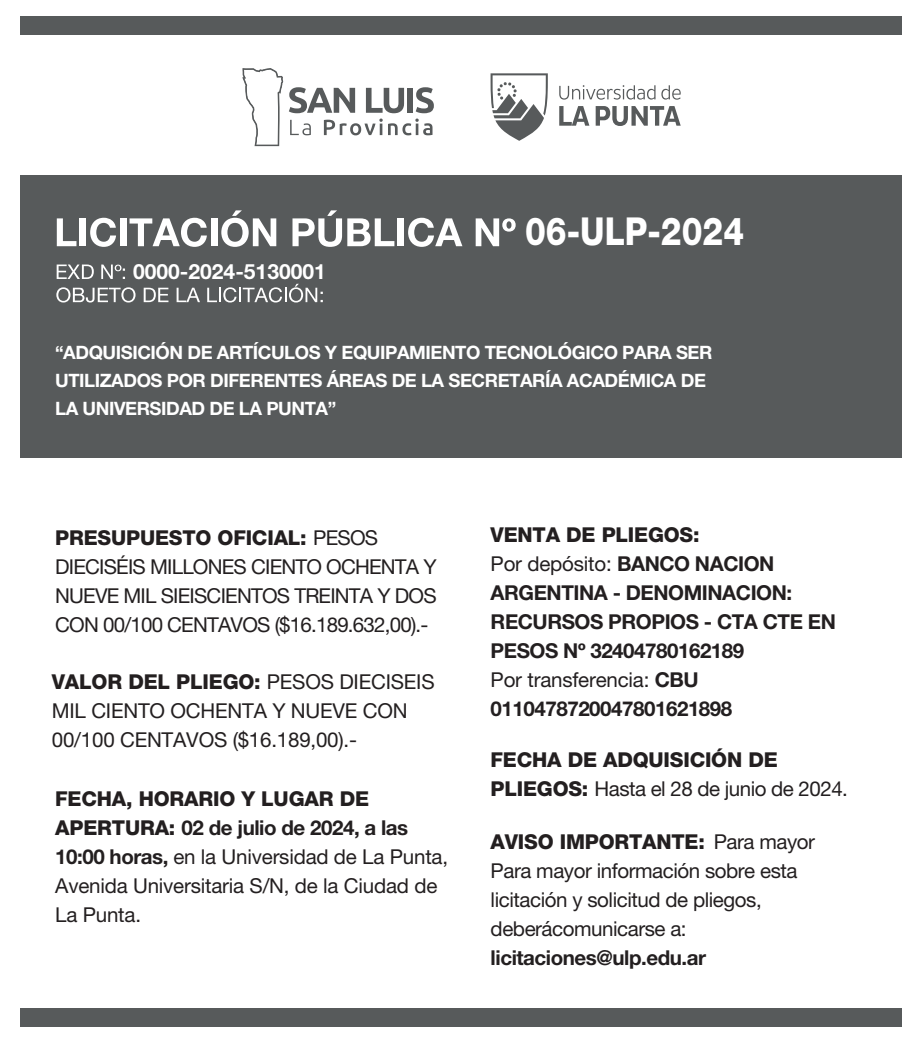
<style>
.page{position:relative;width:923px;height:1042px;background:#fff}
.page>*{position:absolute;margin:0;border:0;box-sizing:border-box;transform-origin:0 0}
.t1{font:800 38.5px "Helvetica Neue LT Std";color:#fff;scale:.86 1}
.t2{font:700 21px "Helvetica Neue LT Std";color:#fff}
.t3{font:20.65px/29.1px "Helvetica Neue LT Std";letter-spacing:-.02em;color:#231f20}
.t4{font:700 20.65px/29.1px "Helvetica Neue LT Std";letter-spacing:-.02em;color:#231f20}
.t5{font:20.65px/29.1px "Helvetica Neue LT Std";letter-spacing:-.04em;color:#231f20}
.t6{font:800 20.65px/29.1px "Helvetica Neue LT Std";letter-spacing:-.01em;color:#231f20}
.t7{font:700 18.55px/28px "Helvetica Neue LT Std";letter-spacing:-.025em;color:#fff}
.s1{font-weight:800}
.s2{font-weight:700}
.s3{font-weight:400}
</style>
<div class="page">
<div style="left:21px;top:16px;width:881px;height:18px;background:#575a5b"></div>
<div style="left:21px;top:1008px;width:881px;height:19px;background:#575a5b"></div>
<div style="left:21px;top:175px;width:881px;height:283px;background:#575a5b"></div>
<svg style="left:490px;top:73px;width:58px;height:68px"></svg>
<svg style="left:559px;top:85px;width:96px;height:15px"></svg>
<svg style="left:661px;top:85px;width:19px;height:15px"></svg>
<svg style="left:559px;top:106px;width:30px;height:20px"></svg>
<svg style="left:595px;top:106px;width:85px;height:20px"></svg>
<svg style="left:289px;top:87px;width:66px;height:26px"></svg>
<svg style="left:366px;top:88px;width:38px;height:25px"></svg>
<div style="left:408px;top:88px;width:5px;height:25px;background:#575a5b"></div>
<svg style="left:416px;top:87px;width:18px;height:26px"></svg>
<svg style="left:290px;top:120px;width:21px;height:15px"></svg>
<svg style="left:324px;top:119px;width:108px;height:16px"></svg>
<svg style="left:242px;top:68px;width:41px;height:78px"></svg>
<svg style="left:56px;top:287px;width:79px;height:15px"></svg>
<svg style="left:144px;top:288px;width:24px;height:14px"></svg>
<svg style="left:177px;top:288px;width:23px;height:14px"></svg>
<svg style="left:207px;top:284px;width:116px;height:18px"></svg>
<svg style="left:57px;top:264px;width:37px;height:15px"></svg>
<svg style="left:101px;top:264px;width:24px;height:15px"></svg>
<svg style="left:57px;top:218px;width:19px;height:28px"></svg>
<div style="left:80px;top:218px;width:6px;height:28px;background:#fff"></div>
<svg style="left:90px;top:218px;width:26px;height:29px"></svg>
<div style="left:120px;top:218px;width:6px;height:28px;background:#fff"></div>
<svg style="left:129px;top:218px;width:78px;height:29px"></svg>
<div style="left:211px;top:218px;width:6px;height:28px;background:#fff"></div>
<svg style="left:221px;top:210px;width:55px;height:37px"></svg>
<svg style="left:292px;top:210px;width:102px;height:37px"></svg>
<div style="left:398px;top:218px;width:6px;height:28px;background:#fff"></div>
<svg style="left:408px;top:218px;width:54px;height:29px"></svg>
<svg style="left:476px;top:218px;width:39px;height:28px"></svg>
<p class="t2" style="left:133px;top:258px;width:194px">0000-2024-5130001</p>
<h1 class="t1" style="left:525px;top:208px;width:256px">06-ULP-2024</h1>
<p class="t7" style="left:55px;top:338px;width:659px">“ADQUISICIÓN DE ARTÍCULOS Y EQUIPAMIENTO TECNOLÓGICO PARA SER<br>UTILIZADOS POR DIFERENTES ÁREAS DE LA SECRETARÍA ACADÉMICA DE<br>LA UNIVERSIDAD DE LA PUNTA”</p>
<p class="t5" style="left:55px;top:523px;width:383px"><span class="s1">PRESUPUESTO OFICIAL:</span> PESOS DIECISÉIS MILLONES CIENTO OCHENTA Y NUEVE MIL SIEISCIENTOS TREINTA Y DOS CON 00/100 CENTAVOS ($16.189.632,00).-</p>
<p class="t3" style="left:52px;top:667px;width:384px"><span class="s1">VALOR DEL PLIEGO:</span> PESOS DIECISEIS<br>MIL CIENTO OCHENTA Y NUEVE CON<br>00/100 CENTAVOS ($16.189,00).-</p>
<p class="t3" style="left:55px;top:783px;width:394px"><span class="s1">FECHA, HORARIO Y LUGAR DE<br>APERTURA:</span> <span class="s2">02 de julio de 2024, a las<br>10:00 horas,</span> en la Universidad de La Punta,<br>Avenida Universitaria S/N, de la Ciudad de<br>La Punta.</p>
<p class="t4" style="left:490px;top:520px;width:347px"><span class="s1">VENTA DE PLIEGOS:<br></span><span class="s3">Por depósito:</span> BANCO NACION<br>ARGENTINA - DENOMINACION:<br>RECURSOS PROPIOS - CTA CTE EN<br>PESOS Nº 32404780162189<br><span class="s3">Por transferencia:</span> CBU<br>0110478720047801621898</p>
<p class="t6" style="left:490px;top:745px;width:359px">FECHA DE ADQUISICIÓN DE<br>PLIEGOS: <span class="s3">Hasta el 28 de junio de 2024.</span></p>
<p class="t3" style="left:490px;top:826px;width:326px"><span class="s1">AVISO IMPORTANTE:</span> Para mayor<br>Para mayor información sobre esta licitación y solicitud de pliegos, deberácomunicarse a:</p>
<p class="t4" style="left:490px;top:942px;width:217px">licitaciones@ulp.edu.ar</p>
</div>
